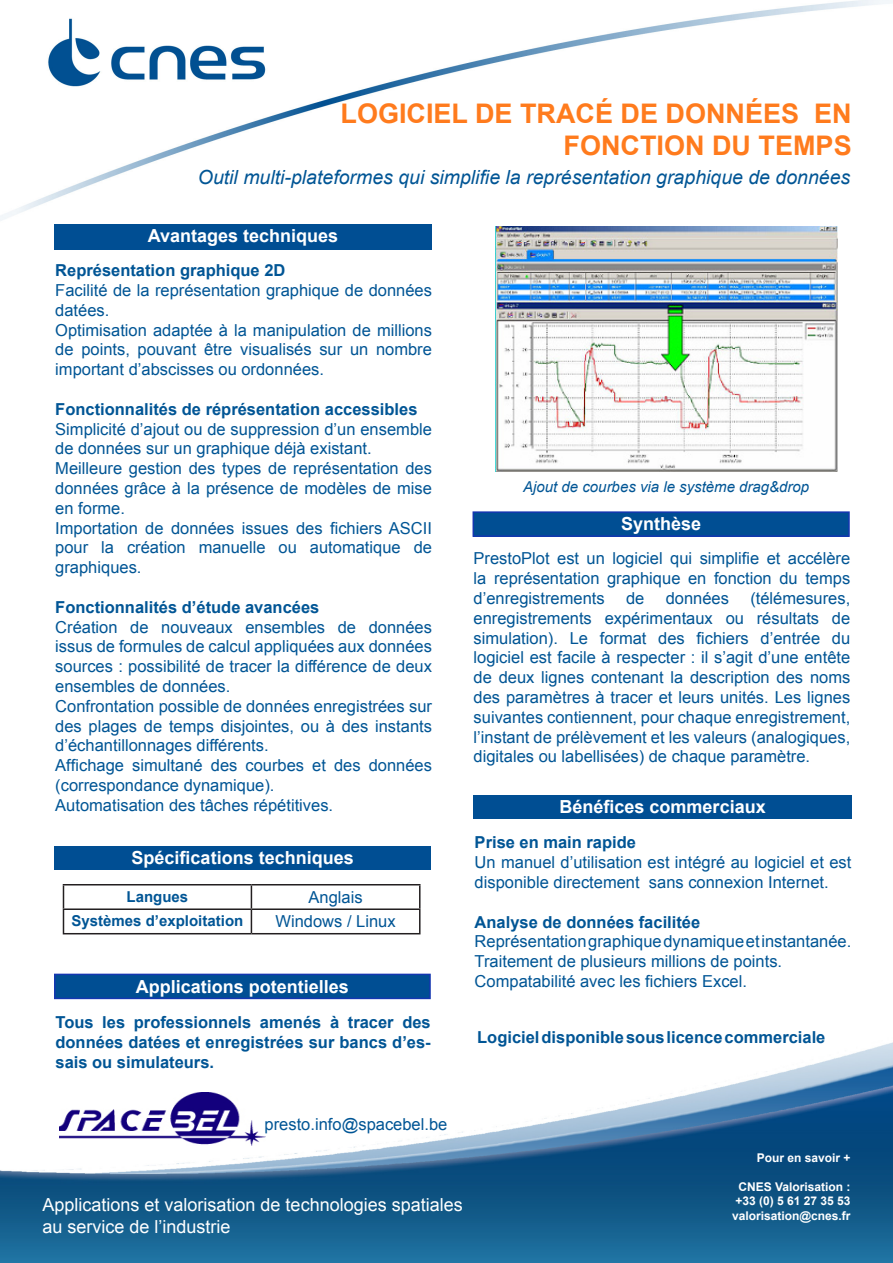
<style>
.page{position:relative;width:893px;height:1263px;background:#fff}
.page>*{position:absolute;margin:0;border:0;box-sizing:border-box;transform-origin:0 0}
.t1{font:700 27px/32.4px "Arial";color:#ff7b1d;text-align:right}
.t2{font:italic 19.5px "Arial";color:#005595}
.t3{font:700 18px "Arial";color:#fff}
.t4{font:18px "Arial";color:#fff}
.t5{font:16.5px/19.8px "Arial";color:#005595;text-align:justify}
.t6{font:700 16.5px/19.8px "Arial";color:#005595;text-align:justify}
.t7{font:italic 15px "Arial";color:#005595}
.t8{font:700 15px "Arial";color:#005595}
.t9{font:700 12px "Arial";color:#fff}
</style>
<div class="page">
<img style="left:0;top:0;width:893px;height:1263px">
<div style="left:473px;top:512px;width:376px;height:24px;background:#004e93"></div>
<div style="left:472px;top:511px;width:378px;height:26px;border:2px solid #1436b1"></div>
<div style="left:54px;top:224px;width:378px;height:26px;background:#004e93"></div>
<div style="left:474px;top:795px;width:378px;height:24px;background:#004e93"></div>
<div style="left:55px;top:846px;width:376px;height:24px;background:#004e93"></div>
<hr style="left:63px;top:884px;width:188px;height:1px;background:#231f20">
<hr style="left:251px;top:884px;width:170px;height:1px;background:#231f20">
<hr style="left:419px;top:885px;width:2px;height:23px;background:#231f20">
<hr style="left:63px;top:908px;width:188px;height:2px;background:#231f20">
<svg style="left:63px;top:885px;width:1px;height:48px"></svg>
<hr style="left:251px;top:908px;width:170px;height:2px;background:#231f20">
<svg style="left:251px;top:885px;width:1px;height:48px"></svg>
<hr style="left:419px;top:910px;width:2px;height:23px;background:#231f20">
<hr style="left:63px;top:933px;width:188px;height:1px;background:#231f20">
<hr style="left:251px;top:933px;width:170px;height:1px;background:#231f20">
<div style="left:55px;top:974px;width:375px;height:24px;background:#004e93"></div>
<div style="left:54px;top:974px;width:377px;height:25px;border:2px solid #1436b1"></div>
<img style="left:60px;top:1092px;width:205px;height:53px">
<img style="left:496px;top:227px;width:341px;height:245px">
<p class="t1" style="left:341px;top:98px;width:513px">LOGICIEL DE TRACÉ DE DONNÉES EN<br>FONCTION DU TEMPS</p>
<p class="t2" style="left:198px;top:164px;width:654px">Outil multi-plateformes qui simplifie la représentation graphique de données</p>
<p class="t3" style="left:148px;top:223px;width:192px">Avantages techniques</p>
<p class="t6" style="left:55px;top:261px;width:232px">Représentation graphique 2D</p>
<p class="t5" style="left:55px;top:280px;width:378px">Facilité de la représentation graphique de données datées.</p>
<p class="t5" style="left:55px;top:320px;width:378px">Optimisation adaptée à la manipulation de millions de points, pouvant être visualisés sur un nombre important d’abscisses ou ordonnées.</p>
<p class="t6" style="left:55px;top:400px;width:364px">Fonctionnalités de réprésentation accessibles</p>
<p class="t5" style="left:55px;top:419px;width:378px">Simplicité d’ajout ou de suppression d’un ensemble de données sur un graphique déjà existant.</p>
<p class="t5" style="left:55px;top:459px;width:378px">Meilleure gestion des types de représentation des données grâce à la présence de modèles de mise en forme.</p>
<p class="t5" style="left:55px;top:518px;width:378px">Importation de données issues des fichiers ASCII pour la création manuelle ou automatique de graphiques.</p>
<p class="t6" style="left:55px;top:598px;width:266px">Fonctionnalités d’étude avancées</p>
<p class="t5" style="left:55px;top:617px;width:378px">Création de nouveaux ensembles de données issus de formules de calcul appliquées aux données sources : possibilité de tracer la différence de deux ensembles de données.</p>
<p class="t5" style="left:55px;top:696px;width:378px">Confrontation possible de données enregistrées sur des plages de temps disjointes, ou à des instants d’échantillonnages différents.</p>
<p class="t5" style="left:55px;top:756px;width:378px">Affichage simultané des courbes et des données (correspondance dynamique).</p>
<p class="t5" style="left:55px;top:795px;width:279px">Automatisation des tâches répétitives.</p>
<p class="t3" style="left:560px;top:794px;width:208px">Bénéfices commerciaux</p>
<p class="t6" style="left:475px;top:833px;width:163px">Prise en main rapide</p>
<p class="t5" style="left:475px;top:852px;width:378px">Un manuel d’utilisation est intégré au logiciel et est disponible directement sans connexion Internet.</p>
<p class="t6" style="left:475px;top:912px;width:227px">Analyse de données facilitée</p>
<p class="t5" style="left:475px;top:932px;width:378px">Représentation graphique dynamique et instantanée.</p>
<p class="t5" style="left:475px;top:951px;width:309px">Traitement de plusieurs millions de points.</p>
<p class="t5" style="left:475px;top:971px;width:274px">Compatabilité avec les fichiers Excel.</p>
<p class="t7" style="left:523px;top:477px;width:287px">Ajout de courbes via le système drag&amp;drop</p>
<p class="t3" style="left:621px;top:512px;width:82px">Synthèse</p>
<p class="t5" style="left:474px;top:549px;width:378px">PrestoPlot est un logiciel qui simplifie et accélère la représentation graphique en fonction du temps d’enregistrements</p>
<p class="t5" style="left:474px;top:588px;width:378px;text-indent:277px">(télémesures, enregistrements expérimentaux ou résultats de simulation). Le format des fichiers d’entrée du logiciel est facile à respecter : il s’agit d’une entête de deux lignes contenant la description des noms des paramètres à tracer et leurs unités. Les lignes suivantes contiennent, pour chaque enregistrement, l’instant de prélèvement et les valeurs (analogiques, digitales ou labellisées) de chaque paramètre.</p>
<p class="t5" style="left:626px;top:588px;width:20px">de</p>
<p class="t5" style="left:666px;top:588px;width:65px">données</p>
<p class="t3" style="left:132px;top:845px;width:224px">Spécifications techniques</p>
<p class="t8" style="left:127px;top:886px;width:63px">Langues</p>
<p class="t5" style="left:309px;top:887px;width:56px">Anglais</p>
<p class="t8" style="left:72px;top:911px;width:173px">Systèmes d’exploitation</p>
<p class="t5" style="left:276px;top:912px;width:122px">Windows / Linux</p>
<p class="t3" style="left:136px;top:974px;width:215px">Applications potentielles</p>
<p class="t6" style="left:55px;top:1013px;width:377px">Tous les professionnels amenés à tracer des données datées et enregistrées sur bancs d’es&shy;sais ou simulateurs.</p>
<p class="t6" style="left:477px;top:1028px;width:350px">Logiciel disponible sous licence commerciale</p>
<p class="t5" style="left:265px;top:1114px;width:184px">presto.info@spacebel.be</p>
<p class="t4" style="left:43px;top:1193px;width:422px">Applications et valorisation de technologies spatiales</p>
<p class="t4" style="left:43px;top:1215px;width:190px">au service de l’industrie</p>
<p class="t9" style="left:757px;top:1150px;width:95px">Pour en savoir +</p>
<p class="t9" style="left:738px;top:1179px;width:114px">CNES Valorisation :</p>
<p class="t9" style="left:735px;top:1193px;width:117px">+33 (0) 5 61 27 35 53</p>
<p class="t9" style="left:732px;top:1207px;width:120px">valorisation@cnes.fr</p>
</div>
